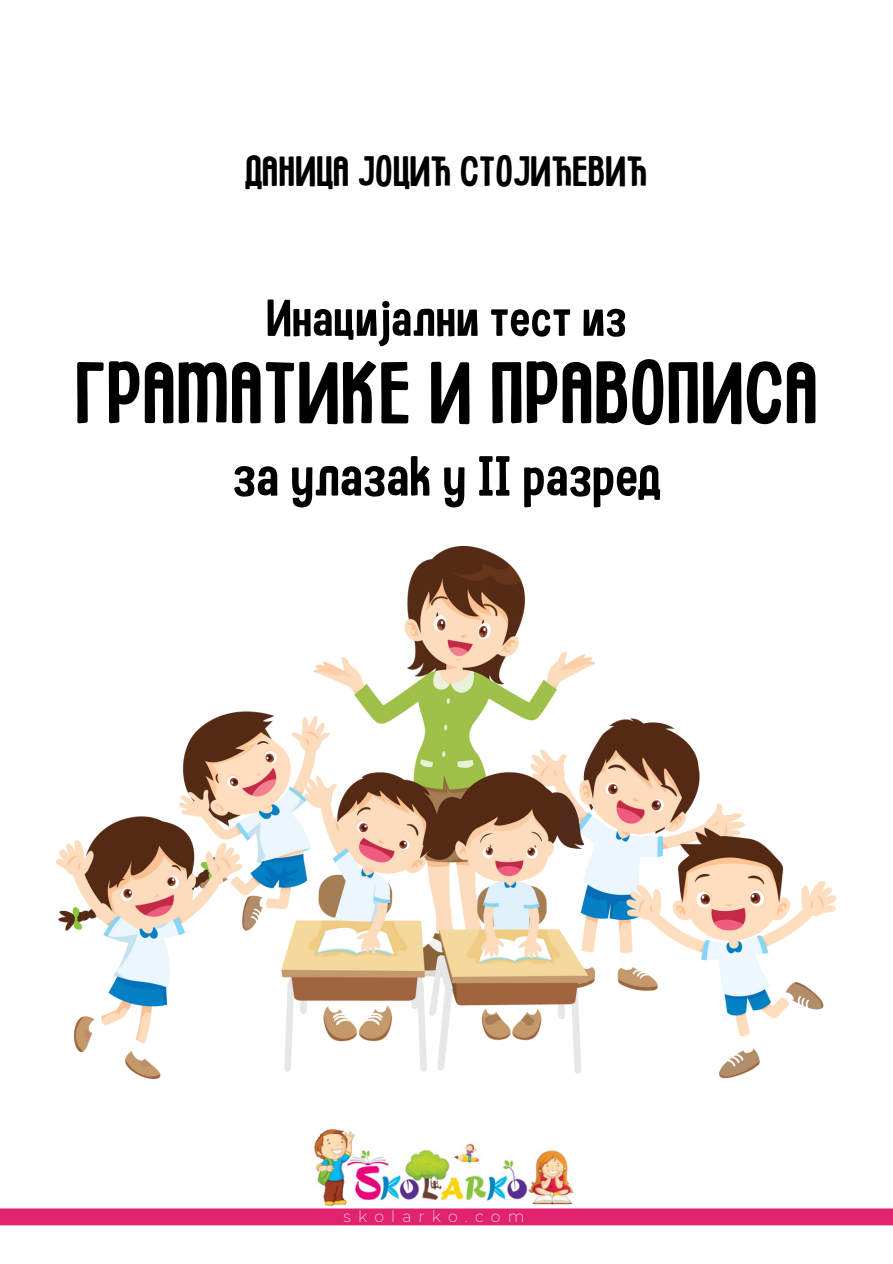
<style>
.page{position:relative;width:893px;height:1264px;background:#fff}
.page>*{position:absolute;margin:0;border:0;box-sizing:border-box;transform-origin:0 0}
.t1{font:87.45px "Childling";color:#000}
.t2{font:56.4px "Childling";color:#000}
.t3{font:51.75px "Childling";color:#000}
.t4{font:42.3px "Childling";color:#000}
.t5{font:200 15.75px "Montserrat";letter-spacing:.455em;color:#fff}
</style>
<div class="page">
<img style="left:314px;top:1129px;width:260px;height:77px">
<div style="left:0;top:1208px;width:892px;height:17px;background:#e1226f"></div>
<img style="left:56px;top:546px;width:779px;height:532px">
<p class="t4" style="left:245px;top:152px;width:403px">ДАНИЦА ЈОЦИЋ СТОЈИЋЕВИЋ</p>
<p class="t3" style="left:266px;top:294px;width:362px">Инацијални тест из</p>
<p class="t1" style="left:75px;top:353px;width:745px">ГРАМАТИКЕ И ПРАВОПИСА</p>
<p class="t2" style="left:232px;top:450px;width:429px">за улазак у II разред</p>
<p class="t5" style="left:343px;top:1206px;width:182px">skolarko.com</p>
</div>
